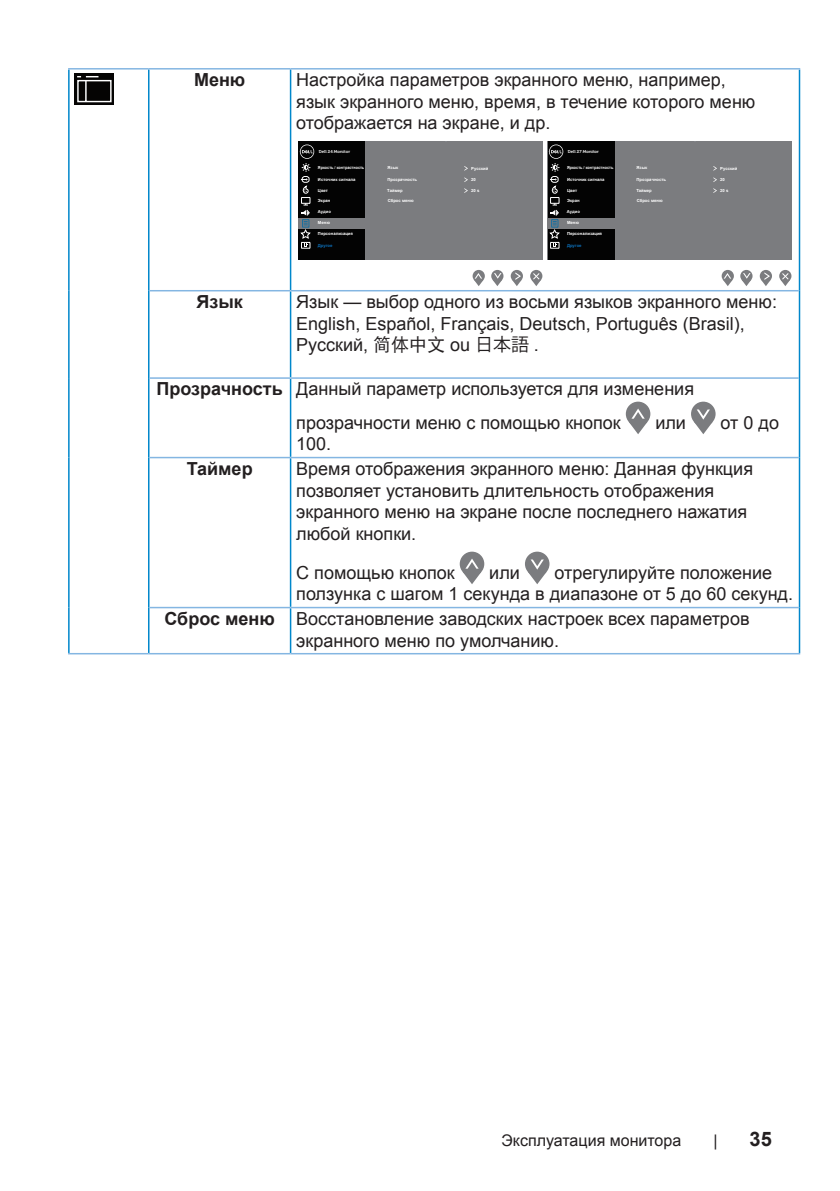
<style>
.page{position:relative;width:840px;height:1191px;background:#fff}
.page>*{position:absolute;margin:0;border:0;box-sizing:border-box;transform-origin:0 0}
.t1{font:700 20px "Arial";color:#231f20}
.text_OSD_table{font:18px/21.6px "Arial";color:#231f20}
.text_OSD_table-2{font:700 18px "Arial";color:#231f20}
.t2{font:16px "Arial";color:#231f20}
.t3{font:700 4.2px "Arial";color:#fff}
.t4{font:700 4.2px "Arial";color:#fff;scale:.9 1}
.t5{font:700 4.2px "Museo For Dell";color:#fff}
.t6{font:700 4.2px "Arial";color:#0c6fb8}
.s1{font-family:"DFP Hei W5"}
.s2{font-family:"Koz Go Pr 6 N"}
</style>
<div class="page">
<hr style="left:68px;top:70px;width:2px;height:221px;background:#0087cb">
<hr style="left:68px;top:291px;width:2px;height:87px;background:#0087cb">
<hr style="left:68px;top:378px;width:2px;height:79px;background:#0087cb">
<hr style="left:68px;top:457px;width:2px;height:150px;background:#0087cb">
<hr style="left:68px;top:607px;width:2px;height:46px;background:#0087cb">
<hr style="left:68px;top:68px;width:81px;height:2px;background:#84b6e2">
<hr style="left:148px;top:70px;width:1px;height:221px;background:#0087cb">
<hr style="left:149px;top:68px;width:141px;height:2px;background:#84b6e2">
<hr style="left:290px;top:70px;width:1px;height:220px;background:#0087cb">
<hr style="left:798px;top:70px;width:1px;height:221px;background:#0087cb">
<hr style="left:290px;top:68px;width:509px;height:2px;background:#84b6e2">
<hr style="left:148px;top:291px;width:1px;height:87px;background:#0087cb">
<hr style="left:149px;top:290px;width:141px;height:1px;background:#84b6e2">
<hr style="left:290px;top:291px;width:1px;height:86px;background:#0087cb">
<hr style="left:798px;top:291px;width:1px;height:87px;background:#0087cb">
<hr style="left:290px;top:290px;width:508px;height:1px;background:#84b6e2">
<hr style="left:148px;top:378px;width:1px;height:79px;background:#0087cb">
<hr style="left:149px;top:377px;width:141px;height:2px;background:#84b6e2">
<hr style="left:290px;top:379px;width:1px;height:78px;background:#0087cb">
<hr style="left:798px;top:378px;width:1px;height:79px;background:#0087cb">
<hr style="left:290px;top:377px;width:508px;height:2px;background:#84b6e2">
<hr style="left:148px;top:457px;width:1px;height:150px;background:#0087cb">
<hr style="left:149px;top:457px;width:141px;height:1px;background:#84b6e2">
<hr style="left:290px;top:458px;width:1px;height:149px;background:#0087cb">
<hr style="left:798px;top:457px;width:1px;height:150px;background:#0087cb">
<hr style="left:290px;top:457px;width:508px;height:1px;background:#84b6e2">
<hr style="left:148px;top:607px;width:1px;height:46px;background:#0087cb">
<hr style="left:149px;top:607px;width:141px;height:1px;background:#84b6e2">
<hr style="left:290px;top:608px;width:1px;height:45px;background:#0087cb">
<hr style="left:798px;top:607px;width:1px;height:46px;background:#0087cb">
<hr style="left:290px;top:607px;width:508px;height:1px;background:#84b6e2">
<hr style="left:68px;top:653px;width:81px;height:1px;background:#84b6e2">
<hr style="left:149px;top:653px;width:141px;height:1px;background:#84b6e2">
<hr style="left:290px;top:653px;width:509px;height:1px;background:#84b6e2">
<div style="left:74px;top:73px;width:40px;height:32px;background:#050403"></div>
<svg style="left:77px;top:76px;width:35px;height:27px"></svg>
<div style="left:298px;top:142px;width:244px;height:118px;background:#7b7c7f"></div>
<div style="left:298px;top:142px;width:67px;height:118px;background:#030303"></div>
<div style="left:298px;top:218px;width:68px;height:11px;background:#7b7c7f"></div>
<svg style="left:472px;top:270px;width:12px;height:12px"></svg>
<div style="left:491px;top:270px;width:12px;height:12px;background:#7b7c7f;border-radius:50%"></div>
<svg style="left:510px;top:270px;width:12px;height:12px"></svg>
<div style="left:530px;top:270px;width:12px;height:12px;background:#7b7c7f;border-radius:50%"></div>
<svg style="left:474px;top:273px;width:9px;height:13px"></svg>
<svg style="left:512px;top:272px;width:9px;height:14px"></svg>
<svg style="left:492px;top:273px;width:10px;height:13px"></svg>
<svg style="left:531px;top:272px;width:9px;height:14px"></svg>
<svg style="left:300px;top:144px;width:14px;height:28px"></svg>
<div style="left:301px;top:242px;width:9px;height:7px;border:1px solid #fff"></div>
<div style="left:302px;top:176px;width:7px;height:7px;border:1px solid #fff;border-radius:2px"></div>
<svg style="left:300px;top:178px;width:11px;height:69px"></svg>
<div style="left:547px;top:142px;width:244px;height:118px;background:#7b7c7f"></div>
<div style="left:547px;top:142px;width:67px;height:118px;background:#030303"></div>
<div style="left:547px;top:218px;width:68px;height:11px;background:#7b7c7f"></div>
<div style="left:721px;top:270px;width:12px;height:12px;background:#7b7c7f;border-radius:50%"></div>
<svg style="left:739px;top:270px;width:13px;height:12px"></svg>
<div style="left:759px;top:270px;width:12px;height:12px;background:#7b7c7f;border-radius:50%"></div>
<svg style="left:778px;top:270px;width:13px;height:12px"></svg>
<svg style="left:722px;top:273px;width:10px;height:13px"></svg>
<svg style="left:760px;top:272px;width:10px;height:14px"></svg>
<svg style="left:741px;top:273px;width:9px;height:13px"></svg>
<svg style="left:780px;top:272px;width:9px;height:14px"></svg>
<svg style="left:548px;top:144px;width:15px;height:28px"></svg>
<div style="left:550px;top:242px;width:9px;height:7px;border:1px solid #fff"></div>
<div style="left:550px;top:176px;width:8px;height:7px;border:1px solid #fff;border-radius:2px"></div>
<svg style="left:549px;top:178px;width:11px;height:69px"></svg>
<div style="left:625px;top:402px;width:25px;height:24px;background:#7b7c7f;border-radius:50%"></div>
<svg style="left:628px;top:408px;width:19px;height:26px"></svg>
<div style="left:690px;top:402px;width:25px;height:24px;background:#7b7c7f;border-radius:50%"></div>
<svg style="left:693px;top:409px;width:19px;height:25px"></svg>
<svg style="left:459px;top:551px;width:25px;height:25px"></svg>
<svg style="left:462px;top:558px;width:19px;height:26px"></svg>
<svg style="left:524px;top:551px;width:25px;height:25px"></svg>
<svg style="left:527px;top:559px;width:19px;height:25px"></svg>
<p class="text_OSD_table-2" style="left:194px;top:68px;width:53px">Меню</p>
<p class="text_OSD_table" style="left:296px;top:69px;width:460px">Настройка параметров экранного меню, например, язык экранного меню, время, в течение которого меню отображается на экране, и др.</p>
<p class="t5" style="left:319px;top:149px;width:33px">Dell 24 Monitor</p>
<p class="t3" style="left:387px;top:165px;width:12px">Язык</p>
<p class="t3" style="left:387px;top:177px;width:31px">Прозрачность</p>
<p class="t3" style="left:387px;top:187px;width:17px">Таймер</p>
<p class="t5" style="left:567px;top:149px;width:32px">Dell 27 Monitor</p>
<p class="t4" style="left:318px;top:165px;width:53px">Яркость / контрастность</p>
<p class="t3" style="left:318px;top:177px;width:39px">Источник сигнала</p>
<p class="t3" style="left:318px;top:187px;width:12px">Цвет</p>
<p class="t3" style="left:318px;top:198px;width:14px">Экран</p>
<p class="t4" style="left:566px;top:165px;width:53px">Яркость / контрастность</p>
<p class="t3" style="left:566px;top:177px;width:39px">Источник сигнала</p>
<p class="t3" style="left:566px;top:187px;width:12px">Цвет</p>
<p class="t3" style="left:566px;top:198px;width:14px">Экран</p>
<p class="t3" style="left:636px;top:165px;width:12px">Язык</p>
<p class="t3" style="left:636px;top:177px;width:31px">Прозрачность</p>
<p class="t3" style="left:636px;top:187px;width:17px">Таймер</p>
<p class="t3" style="left:471px;top:165px;width:19px">Русский</p>
<p class="t3" style="left:719px;top:165px;width:19px">Русский</p>
<p class="t3" style="left:471px;top:177px;width:6px">20</p>
<p class="t3" style="left:471px;top:188px;width:10px">20 s</p>
<p class="t3" style="left:719px;top:177px;width:6px">20</p>
<p class="t3" style="left:719px;top:188px;width:10px">20 s</p>
<p class="t3" style="left:387px;top:198px;width:27px">Сброс меню</p>
<p class="t3" style="left:636px;top:198px;width:27px">Сброс меню</p>
<p class="t3" style="left:318px;top:209px;width:15px">Аудио</p>
<p class="t3" style="left:566px;top:209px;width:15px">Аудио</p>
<p class="t3" style="left:318px;top:220px;width:13px">Меню</p>
<p class="t3" style="left:566px;top:220px;width:13px">Меню</p>
<p class="t3" style="left:318px;top:231px;width:36px">Персонализация</p>
<p class="t3" style="left:566px;top:231px;width:36px">Персонализация</p>
<p class="t6" style="left:318px;top:242px;width:16px">Другое</p>
<p class="t6" style="left:566px;top:242px;width:16px">Другое</p>
<p class="text_OSD_table-2" style="left:196px;top:290px;width:48px">Язык</p>
<p class="text_OSD_table" style="left:296px;top:291px;width:482px">Язык — выбор одного из восьми языков экранного меню:<br>English, Español, Français, Deutsch, Português (Brasil),<br>Русский, <span class="s1">简体中文</span> ou <span class="s2">日本語</span> .</p>
<p class="text_OSD_table-2" style="left:156px;top:377px;width:128px">Прозрачность</p>
<p class="text_OSD_table" style="left:296px;top:373px;width:399px;line-height:33.4px">Данный параметр используется для изменения прозрачности меню с помощью кнопок</p>
<p class="text_OSD_table" style="left:655px;top:412px;width:32px">или</p>
<p class="text_OSD_table" style="left:720px;top:412px;width:60px">от 0 до</p>
<p class="text_OSD_table" style="left:296px;top:433px;width:37px">100.</p>
<p class="text_OSD_table-2" style="left:186px;top:457px;width:67px">Таймер</p>
<p class="text_OSD_table" style="left:296px;top:458px;width:458px">Время отображения экранного меню: Данная функция позволяет установить длительность отображения экранного меню на экране после последнего нажатия любой кнопки.</p>
<p class="text_OSD_table" style="left:296px;top:562px;width:160px">С помощью кнопок</p>
<p class="text_OSD_table" style="left:489px;top:562px;width:32px">или</p>
<p class="text_OSD_table" style="left:296px;top:562px;width:498px;text-indent:258px">отрегулируйте положение ползунка с шагом 1 секунда в диапазоне от 5 до 60 секунд.</p>
<p class="text_OSD_table-2" style="left:164px;top:607px;width:112px">Сброс меню</p>
<p class="text_OSD_table" style="left:296px;top:608px;width:454px">Восстановление заводских настроек всех параметров экранного меню по умолчанию.</p>
<p class="t2" style="left:501px;top:1129px;width:181px">Эксплуатация монитора</p>
<p class="t2" style="left:713px;top:1129px;width:6px">|</p>
<p class="t1" style="left:749px;top:1125px;width:24px">35</p>
</div>
